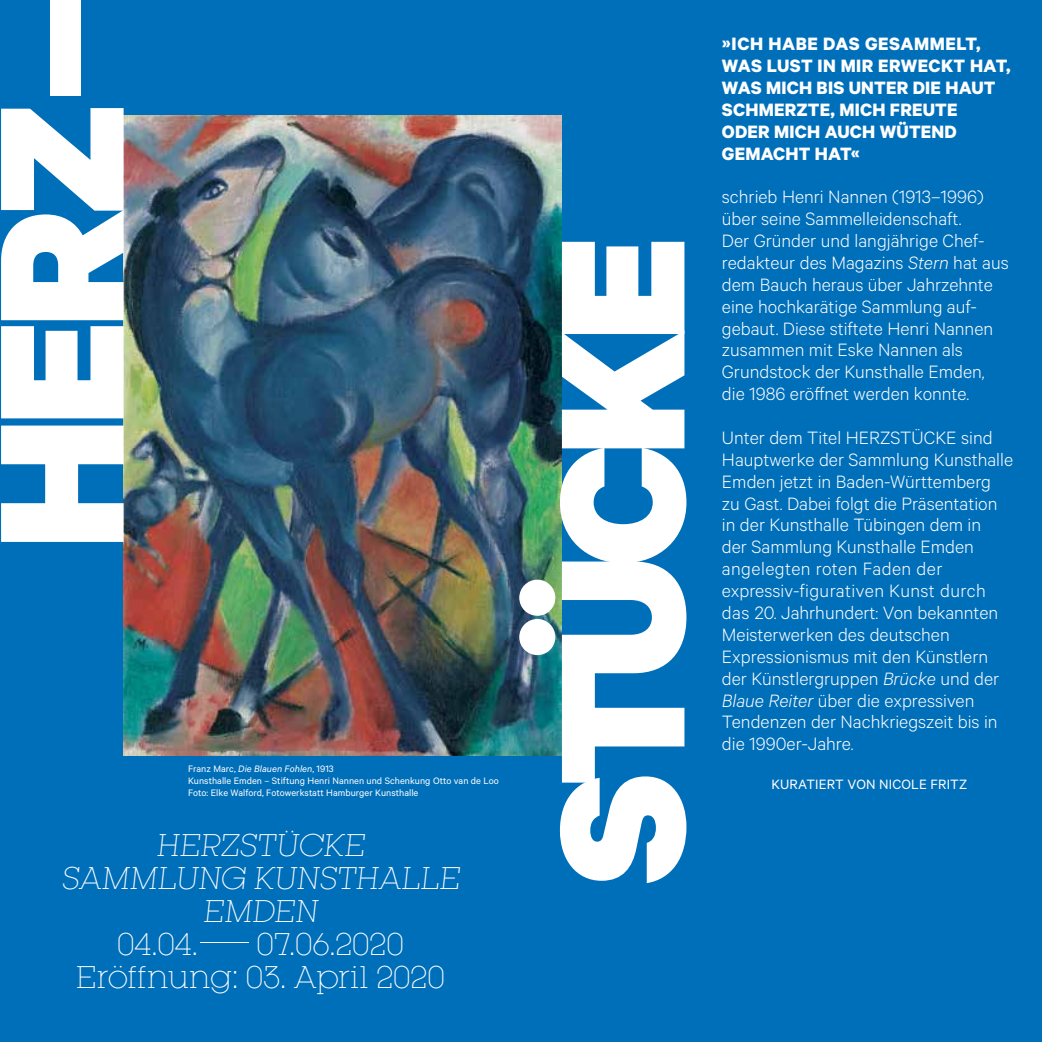
<style>
.page{position:relative;width:1042px;height:1042px;background:#006fba}
.page>*{position:absolute;margin:0;border:0;box-sizing:border-box;transform-origin:0 0}
.t1{font:900 199.5px "Calibre";letter-spacing:-.05em;color:#fff}
.t2{font:300 29.22px/32.9px "Kettering 105";color:#fff;text-align:center}
.t3{font:italic 300 29.22px/32.9px "Kettering 105";color:#fff;text-align:center}
.t4{font:300 20.12px/21.9px "Calibre";color:#fff}
.t5{font:700 20.12px/21.9px "Calibre";letter-spacing:.01em;color:#fff}
.t6{font:15.22px "Calibre";letter-spacing:.01em;color:#fff}
.t7{font:10.5px/12.2px "Calibre";letter-spacing:.005em;color:#fff}
.s1{font-style:italic}
</style>
<div class="page">
<img style="left:124px;top:116px;width:437px;height:640px">
<h1 class="t1" style="left:-64px;top:548px;width:564px;rotate:-90deg">HERZ-</h1>
<p class="t7" style="left:188px;top:762px;width:312px">Franz Marc, <span class="s1">Die Blauen Fohlen</span>, 1913<br>Kunsthalle Emden – Stiftung Henri Nannen und Schenkung Otto van de Loo<br>Foto: Elke Walford, Fotowerkstatt Hamburger Kunsthalle</p>
<h2 class="t3" style="left:62px;top:829px;width:399px">HERZSTÜCKE<br>SAMMLUNG KUNSTHALLE<br>EMDEN</h2>
<h2 class="t2" style="left:76px;top:927px;width:370px">04.04.–07.06.2020<br>Eröffnung: 03. April 2020</h2>
<h1 class="t1" style="left:497px;top:885px;width:650px;rotate:-90deg">STÜCKE</h1>
<p class="t5" style="left:722px;top:32px;width:290px">»ICH HABE DAS GESAMMELT,<br>WAS LUST IN MIR ERWECKT HAT,<br>WAS MICH BIS UNTER DIE HAUT<br>SCHMERZTE, MICH FREUTE<br>ODER MICH AUCH WÜTEND<br>GEMACHT HAT«</p>
<p class="t4" style="left:722px;top:185px;width:288px">schrieb Henri Nannen (1913–1996) über seine Sammelleidenschaft.<br>Der Gründer und langjährige Chef&shy;redakteur des Magazins <span class="s1">Stern</span> hat aus dem Bauch heraus über Jahrzehnte eine hochkarätige Sammlung auf&shy;gebaut. Diese stiftete Henri Nannen zusammen mit Eske Nannen als Grundstock der Kunsthalle Emden, die 1986 eröffnet werden konnte.</p>
<p class="t4" style="left:722px;top:426px;width:293px">Unter dem Titel HERZSTÜCKE sind<br>Hauptwerke der Sammlung Kunsthalle<br>Emden jetzt in Baden-Württemberg zu Gast. Dabei folgt die Präsentation in der Kunsthalle Tübingen dem in<br>der Sammlung Kunsthalle Emden angelegten roten Faden der expressiv-figurativen Kunst durch das 20. Jahrhundert: Von bekannten<br>Meisterwerken des deutschen<br>Expressionismus mit den Künstlern der Künstlergruppen <span class="s1">Brücke</span> und der<br><span class="s1">Blaue Reiter</span> über die expressiven<br>Tendenzen der Nachkriegszeit bis in die 1990er-Jahre.</p>
<p class="t6" style="left:771px;top:775px;width:197px">KURATIERT VON NICOLE FRITZ</p>
</div>
